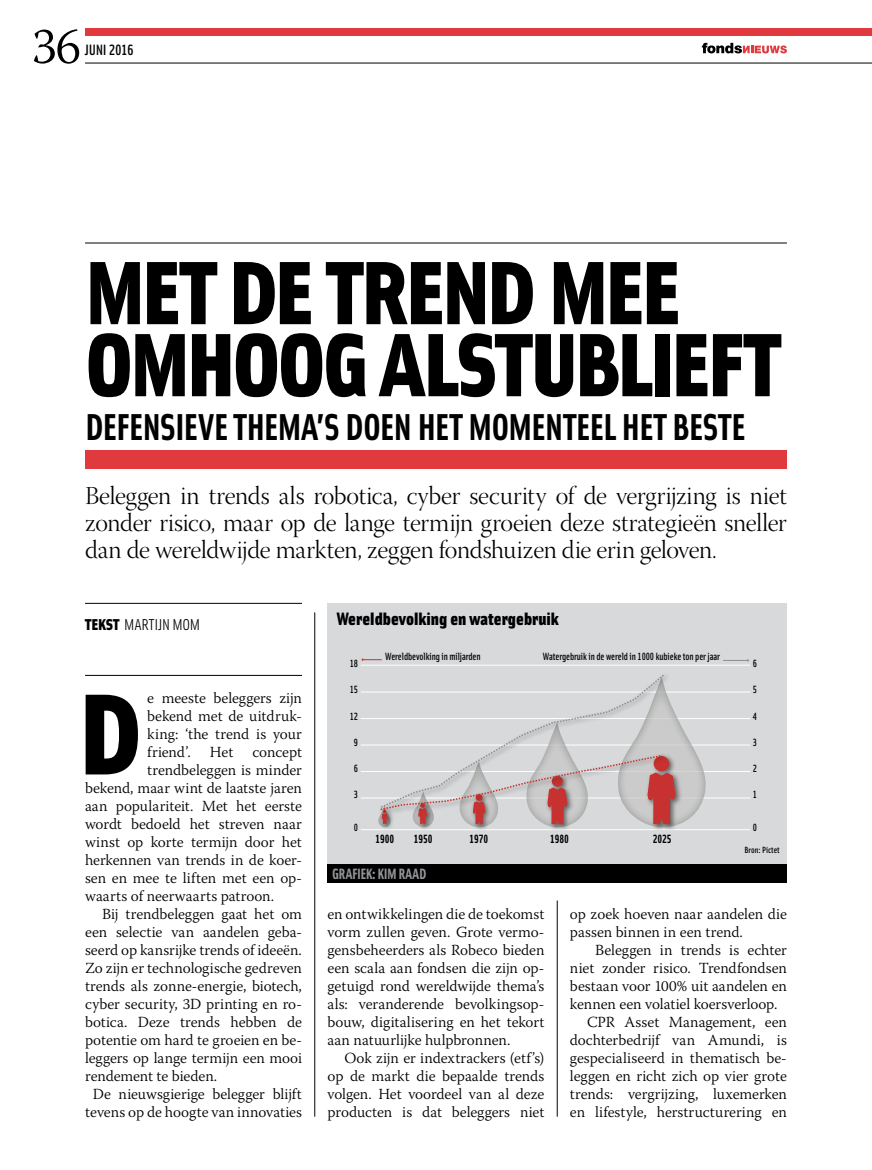
<style>
.page{position:relative;width:872px;height:1170px;background:#fff}
.page>*{position:absolute;margin:0;border:0;box-sizing:border-box;transform-origin:0 0}
.t1{font:900 115.5px "Solex";color:#000}
.t2{font:900 90px/72px "Solex";letter-spacing:-.035em;color:#000}
.t3{font:300 51px "Warnock Pro";color:#000}
.t4{font:700 37.5px "Solex";letter-spacing:-.03em;color:#000}
.t5{font:25.5px/27px "Warnock Pro Light Disp";letter-spacing:-.015em;color:#000;text-align:justify}
.t6{font:18px "Solex Black Lining";color:#000}
.t7{font:15.75px "Solex";letter-spacing:-.005em;color:#000}
.t8{font:300 15.3px/18px "Warnock Pro";letter-spacing:-.005em;color:#000;text-align:justify}
.t9{font:700 15px "Solex";letter-spacing:-.02em;color:#939598}
.t10{font:500 15px "Solex";color:#000}
.t11{font:12px "Solex Bold Lining";letter-spacing:-.01em;color:#000;scale:.92 1}
.t12{font:10.5px "Solex Medium Lining";letter-spacing:-.01em;color:#000;scale:.92 1}
.t13{font:9px "Solex Medium Lining";color:#000}
.s1{font-family:"Solex Medium Lining";font-weight:400}
.s2{font-weight:900}
</style>
<div class="page">
<div style="left:328px;top:603px;width:459px;height:261px;background:#d7d9da"></div>
<hr style="left:361px;top:664px;width:389px;height:1px;background:#fff">
<hr style="left:361px;top:691px;width:389px;height:1px;background:#fff">
<hr style="left:361px;top:718px;width:389px;height:1px;background:#fff">
<hr style="left:361px;top:744px;width:389px;height:1px;background:#fff">
<hr style="left:361px;top:771px;width:389px;height:1px;background:#fff">
<hr style="left:361px;top:797px;width:389px;height:1px;background:#fff">
<hr style="left:361px;top:829px;width:389px;height:1px;background:#fff">
<img style="left:654px;top:827px;width:21px;height:3px">
<img style="left:552px;top:827px;width:16px;height:3px">
<img style="left:476px;top:827px;width:11px;height:3px">
<img style="left:421px;top:827px;width:8px;height:3px">
<img style="left:383px;top:827px;width:7px;height:3px">
<svg style="left:378px;top:674px;width:327px;height:153px"></svg>
<svg style="left:361px;top:658px;width:21px;height:3px"></svg>
<svg style="left:723px;top:659px;width:26px;height:2px"></svg>
<hr style="left:314px;top:612px;width:1px;height:504px;background:#000">
<hr style="left:557px;top:900px;width:1px;height:216px;background:#000">
<div style="left:85px;top:450px;width:702px;height:18px;background:#e03a3e"></div>
<hr style="left:85px;top:243px;width:702px;height:1px;background:#000">
<hr style="left:85px;top:603px;width:217px;height:1px;background:#000">
<div style="left:328px;top:864px;width:459px;height:18px;background:#000"></div>
<hr style="left:85px;top:675px;width:217px;height:1px;background:#000">
<div style="left:85px;top:29px;width:787px;height:7px;background:#e03a3e"></div>
<svg style="left:702px;top:43px;width:85px;height:10px"></svg>
<hr style="left:85px;top:63px;width:787px;height:1px;background:#000">
<h3 class="t3" style="left:32px;top:16px;width:50px">36</h3>
<p class="t10" style="left:85px;top:40px;width:50px">JUNI <span class="s1">2016</span></p>
<h2 class="t2" style="left:85px;top:251px;width:697px">MET DE TREND MEE<br>OMHOOG ALSTUBLIEFT</h2>
<h3 class="t4" style="left:85px;top:402px;width:662px">DEFENSIEVE THEMA’S DOEN HET MOMENTEEL HET BESTE</h3>
<h3 class="t5" style="left:85px;top:485px;width:703px">Beleggen in trends als robotica, cyber security of de vergrijzing is niet zonder risico, maar op de lange termijn groeien deze strategieën sneller dan de wereldwijde markten, zeggen fondshuizen die erin geloven.</h3>
<p class="t7" style="left:85px;top:615px;width:117px"><span class="s2">TEKST</span> MARTIJN MOM</p>
<p class="t8" style="left:147px;top:688px;width:156px">e meeste beleggers zijn</p>
<p class="t8" style="left:147px;top:706px;width:156px">bekend met de uitdruk-</p>
<p class="t8" style="left:147px;top:724px;width:156px">king: ‘the trend is your</p>
<p class="t8" style="left:147px;top:742px;width:156px">friend’. Het concept</p>
<p class="t8" style="left:147px;top:760px;width:156px">trendbeleggen is minder</p>
<p class="t8" style="left:85px;top:778px;width:218px">bekend, maar wint de laatste jaren</p>
<p class="t8" style="left:85px;top:796px;width:218px">aan populariteit. Met het eerste</p>
<p class="t8" style="left:85px;top:814px;width:218px">wordt bedoeld het streven naar</p>
<p class="t8" style="left:85px;top:832px;width:218px">winst op korte termijn door het</p>
<p class="t8" style="left:85px;top:850px;width:218px">herkennen van trends in de koer-</p>
<p class="t8" style="left:85px;top:868px;width:218px">sen en mee te liften met een op-</p>
<p class="t8" style="left:85px;top:886px;width:191px">waarts of neerwaarts patroon.</p>
<p class="t8" style="left:102px;top:904px;width:201px">Bij trendbeleggen gaat het om</p>
<p class="t8" style="left:85px;top:922px;width:218px">een selectie van aandelen geba-</p>
<p class="t8" style="left:85px;top:940px;width:218px">seerd op kansrijke trends of ideeën.</p>
<p class="t8" style="left:85px;top:958px;width:218px">Zo zijn er technologische gedreven</p>
<p class="t8" style="left:85px;top:976px;width:218px">trends als zonne-energie, biotech,</p>
<p class="t8" style="left:85px;top:994px;width:218px">cyber security, 3D printing en ro-</p>
<p class="t8" style="left:85px;top:1012px;width:218px">botica. Deze trends hebben de</p>
<p class="t8" style="left:85px;top:1030px;width:218px">potentie om hard te groeien en be-</p>
<p class="t8" style="left:85px;top:1048px;width:218px">leggers op lange termijn een mooi</p>
<p class="t8" style="left:85px;top:1066px;width:134px">rendement te bieden.</p>
<p class="t8" style="left:93px;top:1084px;width:211px">De nieuwsgierige belegger blijft</p>
<p class="t8" style="left:85px;top:1102px;width:218px">tevens op de hoogte van innovaties</p>
<h1 class="t1" style="left:79px;top:653px;width:65px">D</h1>
<p class="t6" style="left:337px;top:606px;width:224px">Wereldbevolking en watergebruik</p>
<p class="t12" style="left:350px;top:656px;width:11px">18</p>
<p class="t12" style="left:350px;top:683px;width:11px">15</p>
<p class="t12" style="left:350px;top:709px;width:11px">12</p>
<p class="t12" style="left:354px;top:735px;width:6px">9</p>
<p class="t12" style="left:354px;top:761px;width:6px">6</p>
<p class="t12" style="left:354px;top:788px;width:6px">3</p>
<p class="t12" style="left:354px;top:820px;width:6px">0</p>
<p class="t12" style="left:385px;top:649px;width:105px">Wereldbevolking in miljarden</p>
<p class="t12" style="left:543px;top:649px;width:194px">Watergebruik in de wereld in 1000 kubieke ton per jaar</p>
<p class="t11" style="left:375px;top:830px;width:22px">1900</p>
<p class="t11" style="left:414px;top:830px;width:22px">1950</p>
<p class="t11" style="left:469px;top:830px;width:22px">1970</p>
<p class="t11" style="left:550px;top:830px;width:22px">1980</p>
<p class="t11" style="left:653px;top:830px;width:22px">2025</p>
<p class="t9" style="left:332px;top:863px;width:96px">GRAFIEK: KIM RAAD</p>
<p class="t12" style="left:753px;top:656px;width:6px">6</p>
<p class="t12" style="left:753px;top:683px;width:6px">5</p>
<p class="t12" style="left:753px;top:709px;width:6px">4</p>
<p class="t12" style="left:753px;top:735px;width:6px">3</p>
<p class="t12" style="left:753px;top:761px;width:6px">2</p>
<p class="t12" style="left:753px;top:788px;width:6px">1</p>
<p class="t12" style="left:753px;top:820px;width:6px">0</p>
<p class="t13" style="left:744px;top:844px;width:37px">Bron: Pictet</p>
<p class="t8" style="left:327px;top:904px;width:218px">en ontwikkelingen die de toekomst vorm zullen geven. Grote vermo&shy;gensbeheerders als Robeco bieden een scala aan fondsen die zijn op&shy;getuigd rond wereldwijde thema’s als: veranderende bevolkingsop&shy;bouw, digitalisering en het tekort aan natuurlijke hulpbronnen.</p>
<p class="t8" style="left:327px;top:1048px;width:218px;text-indent:17px">Ook zijn er indextrackers (etf’s) op de markt die bepaalde trends volgen. Het voordeel van al deze producten is dat beleggers niet</p>
<p class="t8" style="left:570px;top:904px;width:218px">op zoek hoeven naar aandelen die passen binnen in een trend.</p>
<p class="t8" style="left:595px;top:940px;width:193px">Beleggen in trends is echter</p>
<p class="t8" style="left:570px;top:958px;width:218px">niet zonder risico. Trendfondsen</p>
<p class="t8" style="left:570px;top:976px;width:218px">bestaan voor 100% uit aandelen en</p>
<p class="t8" style="left:570px;top:994px;width:209px">kennen een volatiel koersverloop.</p>
<p class="t8" style="left:587px;top:1012px;width:201px">CPR Asset Management, een</p>
<p class="t8" style="left:570px;top:1030px;width:218px">dochterbedrijf van Amundi, is</p>
<p class="t8" style="left:570px;top:1048px;width:218px">gespecialiseerd in thematisch be-</p>
<p class="t8" style="left:570px;top:1066px;width:218px">leggen en richt zich op vier grote</p>
<p class="t8" style="left:570px;top:1084px;width:218px">trends: vergrijzing, luxemerken</p>
<p class="t8" style="left:570px;top:1102px;width:218px">en lifestyle, herstructurering en</p>
</div>
